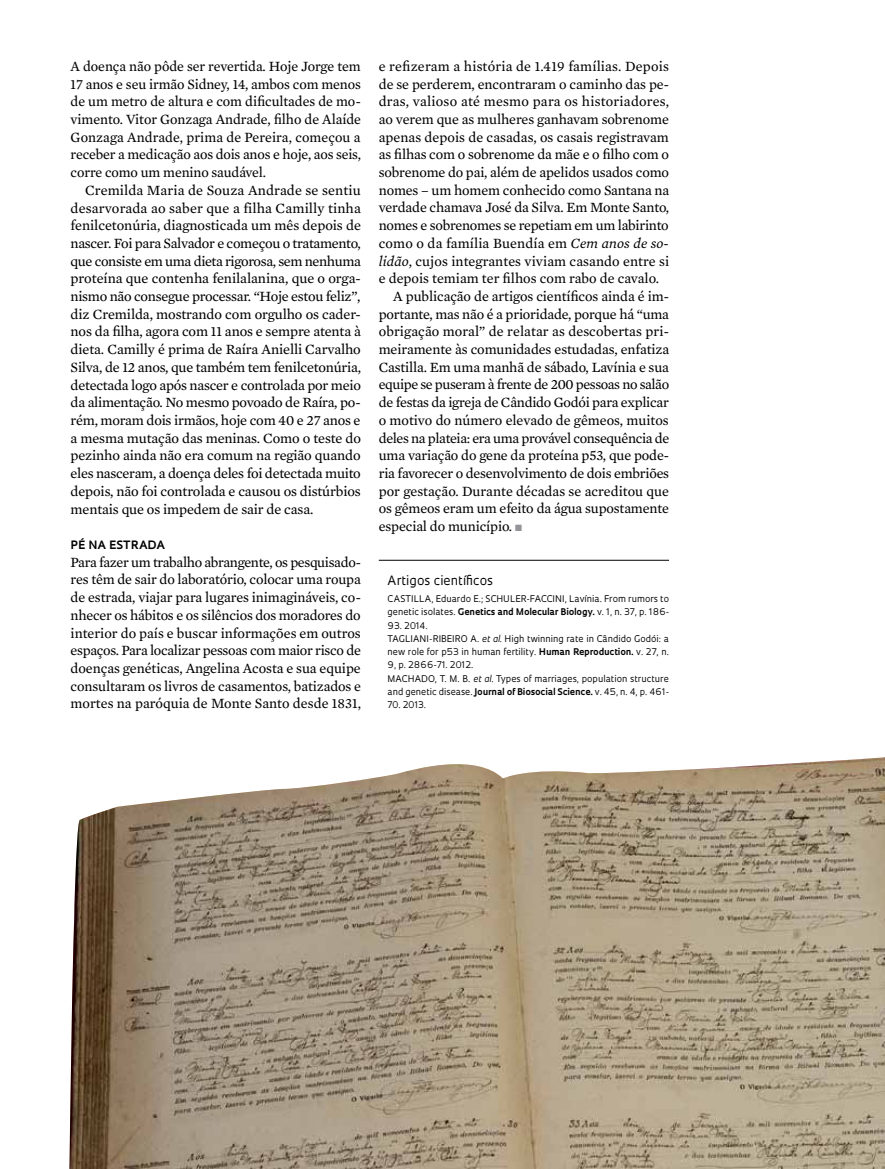
<style>
.page{position:relative;width:885px;height:1169px;background:#fff}
.page>*{position:absolute;margin:0;border:0;box-sizing:border-box;transform-origin:0 0}
.t1{font:14.4px/17.7px "Mercury Text G2";letter-spacing:-.01em;color:#000;text-align:justify}
.t2{font:14.4px "Mercury Text G2";letter-spacing:.015em;color:#000}
.t3{font:14.4px "Mercury Text G2";letter-spacing:-.03em;color:#000}
.t4{font:14.4px "Mercury Text G2";letter-spacing:.01em;color:#000}
.t5{font:12.6px "Oculum";color:#000}
.t6{font:700 11.25px "Oculum";letter-spacing:.04em;color:#000}
.t7{font:9px/13.4px "Oculum";color:#000}
.s1{font-style:italic}
.s2{color:#939598}
.s3{font-weight:700}
</style>
<div class="page">
<img style="left:69px;top:757px;width:816px;height:411px">
<hr style="left:379px;top:560px;width:290px;height:1px;background:#000">
<p class="t1" style="left:71px;top:56px;width:292px">A doença não pôde ser revertida. Hoje Jorge tem 17 anos e seu irmão Sidney, 14, ambos com menos de um metro de altura e com dificultades de mo&shy;vimento. Vitor Gonzaga Andrade, filho de Alaíde Gonzaga Andrade, prima de Pereira, começou a receber a medicação aos dois anos e hoje, aos seis, corre como um menino saudável.</p>
<p class="t1" style="left:71px;top:180px;width:292px;text-indent:14px">Cremilda Maria de Souza Andrade se sentiu desarvorada ao saber que a filha Camilly tinha fenilcetonúria, diagnosticada um mês depois de nascer. Foi para Salvador e começou o tratamento, que consiste em uma dieta rigorosa, sem nenhuma proteína que contenha fenilalanina, que o orga&shy;nismo não consegue processar. “Hoje estou feliz”, diz Cremilda, mostrando com orgulho os cader&shy;nos da filha, agora com 11 anos e sempre atenta à dieta. Camilly é prima de Raíra Anielli Carvalho Silva, de 12 anos, que também tem fenilcetonúria, detectada logo após nascer e controlada por meio da alimentação. No mesmo povoado de Raíra, po&shy;rém, moram dois irmãos, hoje com 40 e 27 anos e a mesma mutação das meninas. Como o teste do pezinho ainda não era comum na região quando eles nasceram, a doença deles foi detectada muito depois, não foi controlada e causou os distúrbios mentais que os impedem de sair de casa.</p>
<p class="t6" style="left:71px;top:537px;width:95px">PÉ NA ESTRADA</p>
<p class="t1" style="left:71px;top:552px;width:292px">Para fazer um trabalho abrangente, os pesquisado&shy;res têm de sair do laboratório, colocar uma roupa de estrada, viajar para lugares inimagináveis, co&shy;nhecer os hábitos e os silêncios dos moradores do interior do país e buscar informações em outros espaços. Para localizar pessoas com maior risco de doenças genéticas, Angelina Acosta e sua equipe consultaram os livros de casamentos, batizados e mortes na paróquia de Monte Santo desde 1831,</p>
<p class="t2" style="left:379px;top:56px;width:292px">e refizeram a história de 1.419 famílias. Depois</p>
<p class="t1" style="left:379px;top:74px;width:292px">de se perderem, encontraram o caminho das pe-</p>
<p class="t2" style="left:379px;top:91px;width:292px">dras, valioso até mesmo para os historiadores,</p>
<p class="t1" style="left:379px;top:109px;width:292px">ao verem que as mulheres ganhavam sobrenome</p>
<p class="t1" style="left:379px;top:127px;width:292px">apenas depois de casadas, os casais registravam</p>
<p class="t1" style="left:379px;top:145px;width:292px">as filhas com o sobrenome da mãe e o filho com o</p>
<p class="t1" style="left:379px;top:163px;width:292px">sobrenome do pai, além de apelidos usados como</p>
<p class="t1" style="left:379px;top:180px;width:292px">nomes – um homem conhecido como Santana na</p>
<p class="t1" style="left:379px;top:198px;width:292px">verdade chamava José da Silva. Em Monte Santo,</p>
<p class="t1" style="left:379px;top:216px;width:292px">nomes e sobrenomes se repetiam em um labirinto</p>
<p class="t4" style="left:379px;top:233px;width:292px">como o da família Buendía em <span class="s1">Cem anos de so-</span></p>
<p class="t1" style="left:379px;top:251px;width:292px"><span class="s1">lidão</span>, cujos integrantes viviam casando entre si</p>
<p class="t1" style="left:379px;top:269px;width:282px">e depois temiam ter filhos com rabo de cavalo.</p>
<p class="t1" style="left:393px;top:286px;width:277px">A publicação de artigos científicos ainda é im-</p>
<p class="t1" style="left:379px;top:304px;width:292px">portante, mas não é a prioridade, porque há “uma</p>
<p class="t1" style="left:379px;top:322px;width:292px">obrigação moral” de relatar as descobertas pri-</p>
<p class="t1" style="left:379px;top:340px;width:292px">meiramente às comunidades estudadas, enfatiza</p>
<p class="t1" style="left:379px;top:357px;width:292px">Castilla. Em uma manhã de sábado, Lavínia e sua</p>
<p class="t3" style="left:379px;top:374px;width:292px">equipe se puseram à frente de 200 pessoas no salão</p>
<p class="t1" style="left:379px;top:393px;width:292px">de festas da igreja de Cândido Godói para explicar</p>
<p class="t1" style="left:379px;top:410px;width:291px">o motivo do número elevado de gêmeos, muitos</p>
<p class="t1" style="left:379px;top:428px;width:292px">deles na plateia: era uma provável consequência de</p>
<p class="t1" style="left:379px;top:446px;width:292px">uma variação do gene da proteína p53, que pode-</p>
<p class="t1" style="left:379px;top:463px;width:292px">ria favorecer o desenvolvimento de dois embriões</p>
<p class="t1" style="left:379px;top:481px;width:292px">por gestação. Durante décadas se acreditou que</p>
<p class="t1" style="left:379px;top:499px;width:292px">os gêmeos eram um efeito da água supostamente</p>
<p class="t1" style="left:379px;top:517px;width:145px">especial do município. <span class="s2">■</span></p>
<p class="t5" style="left:388px;top:571px;width:107px">Artigos científicos</p>
<p class="t7" style="left:388px;top:591px;width:116px">CASTILLA, Eduardo E.; SCHULER</p>
<p class="t7" style="left:388px;top:591px;width:283px;text-align:right">-FACCI NI , Lavínia. From rumors to<br>genetic isolates. <span class="s3">Genetics and Molecular Biology.</span> v. 1, n. 37, p. 186-</p>
<p class="t7" style="left:388px;top:618px;width:66px">93. 2014.<br>TAGLIANI-RI BEIRO</p>
<p class="t7" style="left:388px;top:631px;width:283px;text-indent:83px">A. <span class="s1">et al.</span> H igh twinning rate in Cândido Godói: a new role for p53 in human fertility. <span class="s3">Human Reproduction.</span> v. 27, n.<br>9, p. 2866-71. 2012.<br>MACHADO, T. M. B. <span class="s1">et al.</span> Types of marriages, population structure and genetic disease. <span class="s3">Journal of Biosocial Science.</span> v. 45, n. 4, p. 461-</p>
<p class="t7" style="left:388px;top:698px;width:40px">70. 2013.</p>
</div>
